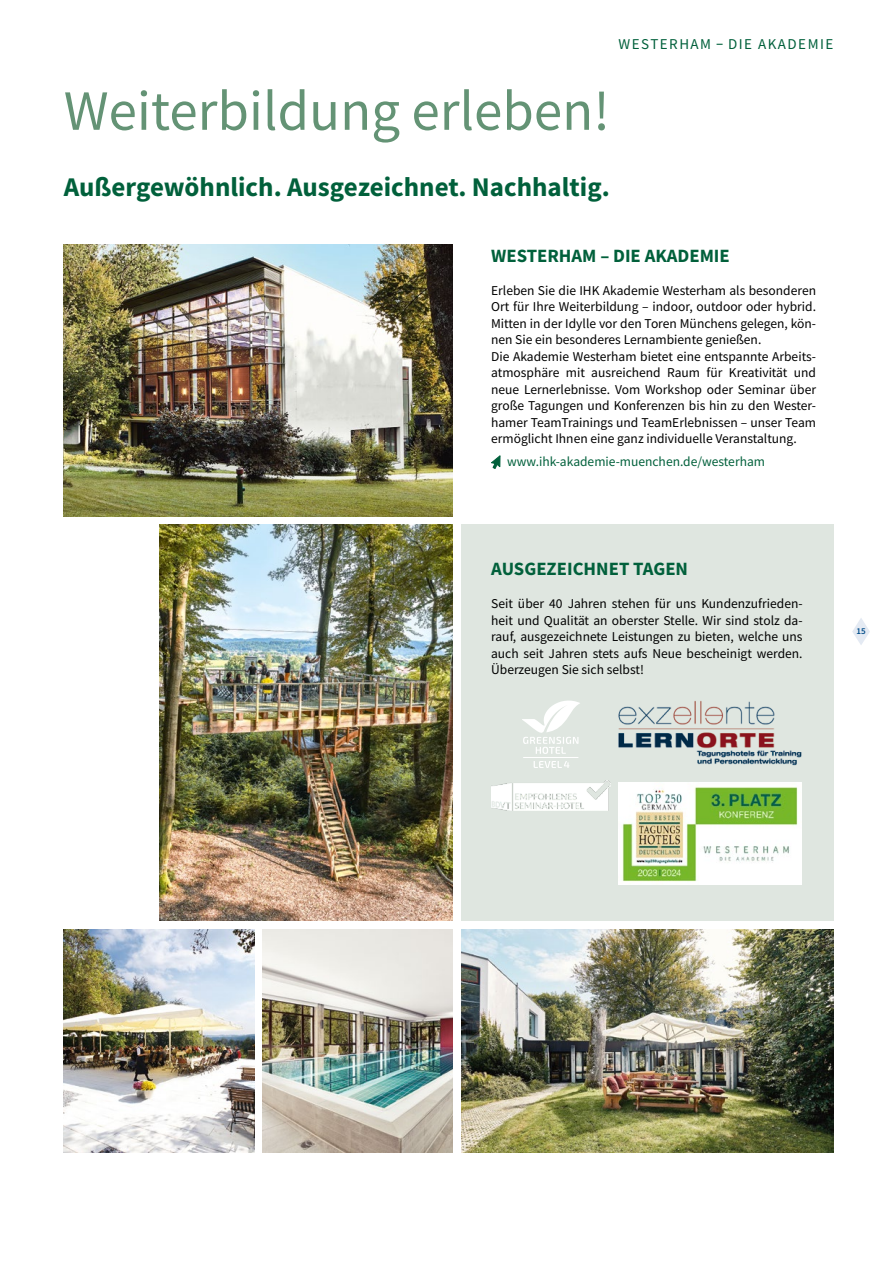
<style>
.page{position:relative;width:893px;height:1263px;background:#fff}
.page>*{position:absolute;margin:0;border:0;box-sizing:border-box;transform-origin:0 0}
.t1{font:57px "Source Sans Pro";color:#649375}
.t2{font:700 27px "Source Sans Pro";color:#01603b}
.t3{font:700 18.75px "Source Sans Pro";color:#01603b}
.t4{font:15px "Source Sans Pro";letter-spacing:.1em;color:#01603b}
.t5{font:13.5px/16.5px "Source Sans Pro";color:#000}
.t6{font:13.5px "Source Sans Pro";color:#01603b}
.t7{font:600 9px "Source Sans Pro";color:#004b88}
.s1{font-size:18.75px}
</style>
<div class="page">
<img style="left:64px;top:244px;width:389px;height:272px">
<svg style="left:491px;top:455px;width:10px;height:14px"></svg>
<img style="left:159px;top:525px;width:294px;height:396px">
<div style="left:461px;top:525px;width:372px;height:396px;background:#dfe6e0"></div>
<img style="left:64px;top:929px;width:190px;height:224px">
<img style="left:262px;top:929px;width:191px;height:224px">
<img style="left:461px;top:929px;width:372px;height:224px">
<img style="left:618px;top:701px;width:184px;height:65px">
<img style="left:618px;top:782px;width:184px;height:103px">
<svg style="left:534px;top:761px;width:35px;height:7px"></svg>
<hr style="left:523px;top:757px;width:55px;height:1px;background:#fff">
<svg style="left:522px;top:700px;width:58px;height:54px"></svg>
<img style="left:492px;top:780px;width:118px;height:30px">
<svg style="left:852px;top:618px;width:18px;height:27px"></svg>
<p class="t4" style="left:618px;top:34px;width:216px">WESTERHAM <span class="s1">–</span> DIE AKADEMIE</p>
<h1 class="t1" style="left:64px;top:75px;width:547px">Weiterbildung erleben!</h1>
<h2 class="t2" style="left:64px;top:169px;width:548px">Außergewöhnlich. Ausgezeichnet. Nachhaltig.</h2>
<h3 class="t3" style="left:491px;top:243px;width:240px">WESTERHAM – DIE AKADEMIE</h3>
<p class="t5" style="left:491px;top:282px;width:326px">Erleben Sie die IHK Akademie Westerham als besonderen Ort für Ihre Weiterbildung – indoor, outdoor oder hybrid.<br>Mitten in der Idylle vor den Toren Münchens gelegen, kön&shy;nen Sie ein besonderes Lernambiente genießen.<br>Die Akademie Westerham bietet eine entspannte Arbeits&shy;atmosphäre mit ausreichend Raum für Kreativität und neue Lernerlebnisse. Vom Workshop oder Seminar über große Tagungen und Konferenzen bis hin zu den Wester&shy;hamer TeamTrainings und TeamErlebnissen – unser Team ermöglicht Ihnen eine ganz individuelle Veranstaltung.</p>
<p class="t6" style="left:507px;top:453px;width:259px">www.ihk-akademie-muenchen.de/westerham</p>
<h3 class="t3" style="left:491px;top:556px;width:198px">AUSGEZEICHNET TAGEN</h3>
<p class="t5" style="left:491px;top:595px;width:313px;text-align:justify">Seit über 40 Jahren stehen für uns Kundenzufrieden&shy;heit und Qualität an oberster Stelle. Wir sind stolz da&shy;rauf, ausgezeichnete Leistungen zu bieten, welche uns auch seit Jahren stets aufs Neue bescheinigt werden.<br>Überzeugen Sie sich selbst!</p>
<p class="t7" style="left:856px;top:625px;width:11px">15</p>
</div>
